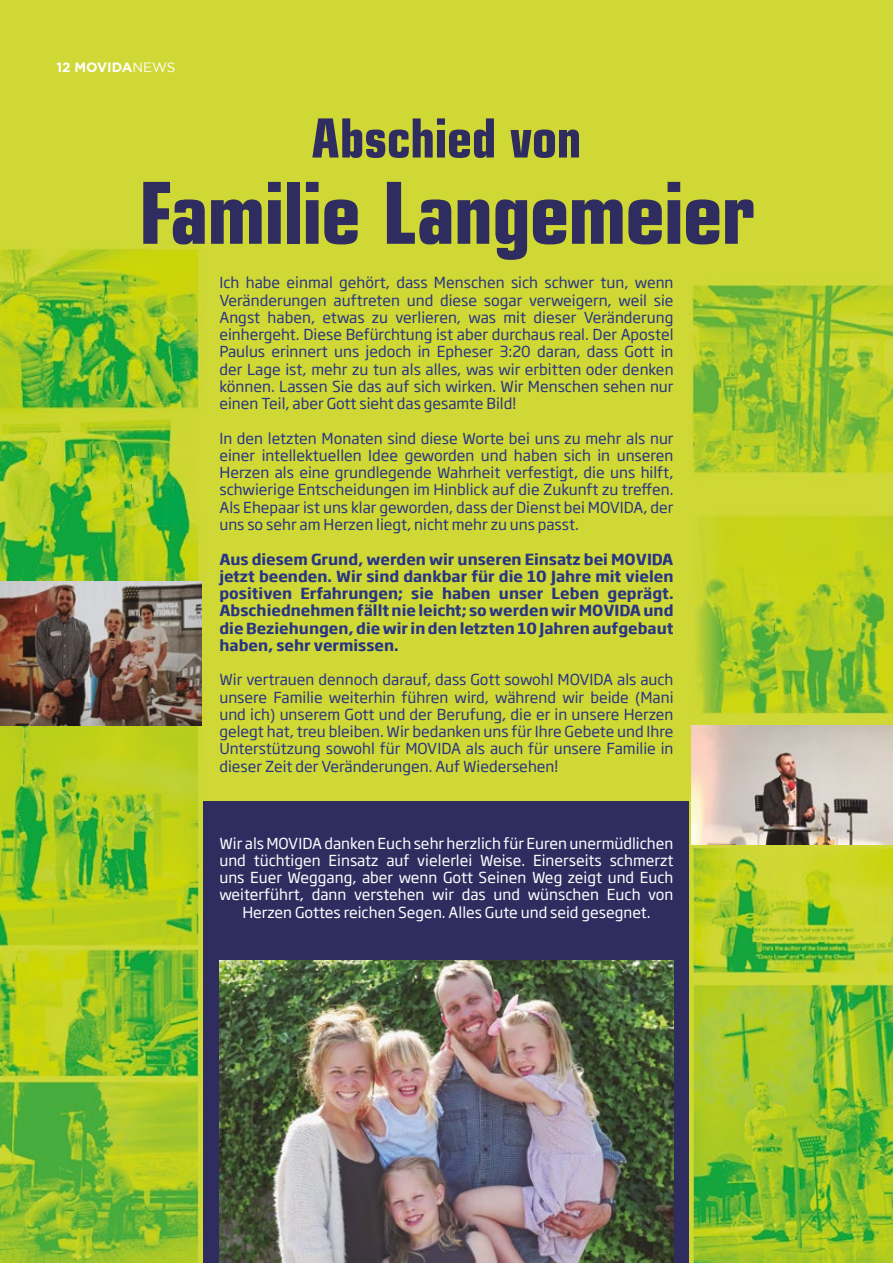
<style>
.page{position:relative;width:893px;height:1263px;background:#fff}
.page>*{position:absolute;margin:0;border:0;box-sizing:border-box;transform-origin:0 0}
.t1{font:700 condensed 85.5px "Eurostile LT Std";letter-spacing:-.015em;color:#2f2c5f}
.t2{font:700 condensed 54px "Eurostile LT Std";letter-spacing:-.01em;color:#2f2c5f}
.t3{font:15px/17.2px "Soho Gothic Pro";color:#283583;text-align:justify}
.t4{font:700 15px/17.2px "Soho Gothic Pro";color:#283583;text-align:justify}
.t5{font:15px/17.2px "Soho Gothic Pro";color:#fff;text-align:center}
.t6{font:700 13.5px "Gotham";color:#fff}
.s1{font-weight:400}
</style>
<div class="page">
<img style="left:0;top:0;width:893px;height:1263px">
<div style="left:204px;top:801px;width:485px;height:462px;background:#2f2c5f"></div>
<img style="left:691px;top:725px;width:202px;height:119px">
<img style="left:0;top:581px;width:202px;height:144px">
<img style="left:219px;top:960px;width:454px;height:303px">
<p class="t6" style="left:56px;top:59px;width:120px">12 MOVIDA<span class="s1">NEWS</span></p>
<h2 class="t2" style="left:311px;top:105px;width:271px">Abschied von</h2>
<h1 class="t1" style="left:139px;top:161px;width:617px">Familie Langemeier</h1>
<p class="t3" style="left:219px;top:273px;width:456px">Ich habe einmal gehört, dass Menschen sich schwer tun, wenn Veränderungen auftreten und diese sogar verweigern, weil sie Angst haben, etwas zu verlieren, was mit dieser Veränderung einhergeht. Diese Befürchtung ist aber durchaus real. Der Apostel Paulus erinnert uns jedoch in Epheser 3:20 daran, dass Gott in der Lage ist, mehr zu tun als alles, was wir erbitten oder denken können. Lassen Sie das auf sich wirken. Wir Menschen sehen nur einen Teil, aber Gott sieht das gesamte Bild!</p>
<p class="t3" style="left:219px;top:429px;width:456px">In den letzten Monaten sind diese Worte bei uns zu mehr als nur einer intellektuellen Idee geworden und haben sich in unseren Herzen als eine grundlegende Wahrheit verfestigt, die uns hilft, schwierige Entscheidungen im Hinblick auf die Zukunft zu treffen.<br>Als Ehepaar ist uns klar geworden, dass der Dienst bei MOVIDA, der uns so sehr am Herzen liegt, nicht mehr zu uns passt.</p>
<p class="t4" style="left:219px;top:549px;width:456px">Aus diesem Grund, werden wir unseren Einsatz bei MOVIDA jetzt beenden. Wir sind dankbar für die 10 Jahre mit vielen positiven Erfahrungen; sie haben unser Leben geprägt.<br>Abschiednehmen fällt nie leicht; so werden wir MOVIDA und die Beziehungen, die wir in den letzten 10 Jahren aufgebaut haben, sehr vermissen.</p>
<p class="t3" style="left:219px;top:670px;width:456px">Wir vertrauen dennoch darauf, dass Gott sowohl MOVIDA als auch unsere Familie weiterhin führen wird, während wir beide (Mani und ich) unserem Gott und der Berufung, die er in unsere Herzen gelegt hat, treu bleiben. Wir bedanken uns für Ihre Gebete und Ihre Unterstützung sowohl für MOVIDA als auch für unsere Familie in dieser Zeit der Veränderungen. Auf Wiedersehen!</p>
<p class="t5" style="left:219px;top:834px;width:456px">Wir als MOVIDA danken Euch sehr herzlich für Euren unermüdlichen und tüchtigen Einsatz auf vielerlei Weise. Einerseits schmerzt uns Euer Weggang, aber wenn Gott Seinen Weg zeigt und Euch weiterführt, dann verstehen wir das und wünschen Euch von Herzen Gottes reichen Segen. Alles Gute und seid gesegnet.</p>
</div>
